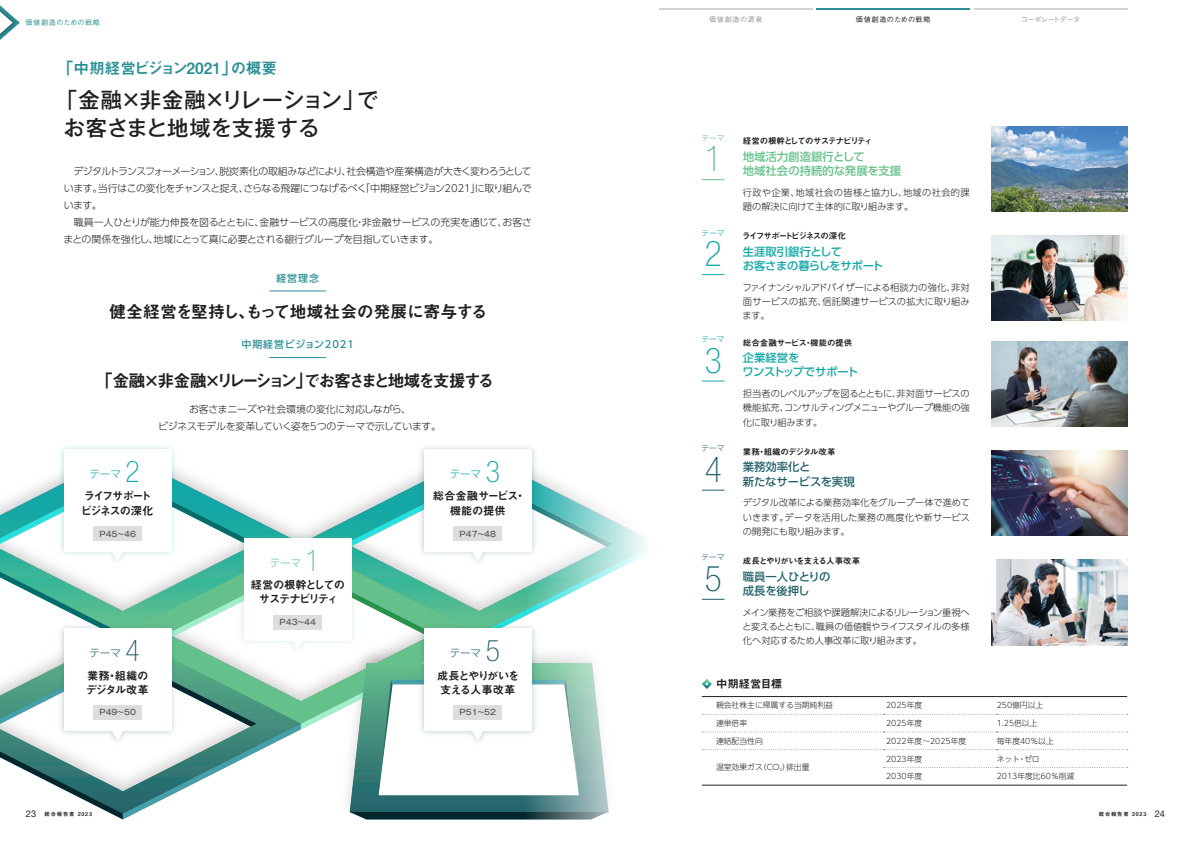
<style>
.page{position:relative;width:1191px;height:842px;background:#fff}
.page>*{position:absolute;margin:0;border:0;box-sizing:border-box;transform-origin:0 0}
.t1{font:100 condensed 35.4px "Helvetica Neue LT Std";color:#13a7a5}
.t2{font:100 condensed 35.4px "Helvetica Neue LT Std";color:#25636b}
.t3{font:100 condensed 35.4px "Helvetica Neue LT Std";color:#65c18b}
.t4{font:100 condensed 29.8px "Helvetica Neue LT Std";color:#13a7a5}
.t5{font:100 condensed 29.8px "Helvetica Neue LT Std";color:#25636b}
.t6{font:100 condensed 29.8px "Helvetica Neue LT Std";color:#65c18b}
.t7{font:500 21.3px/28.3px "Gothic MB101 Pr 5";letter-spacing:.005em;color:#231f20}
.t8{font:17px "Midashi Go Pr 5 MB31";letter-spacing:-.155em;color:#231f20}
.t9{font:17px "Midashi Go Pr 5 MB31";letter-spacing:-.03em;color:#231f20}
.t10{font:15.6px "Midashi Go Pr 5 MB31";color:#2c9096}
.t11{font:11.3px/14.2px "Midashi Go Pr 5 MB31";letter-spacing:-.095em;color:#231f20;text-align:center}
.t12{font:500 11.3px/14.2px "UD Shin Go Pro";letter-spacing:-.02em;color:#13a7a5}
.t13{font:500 11.3px/14.2px "UD Shin Go Pro";letter-spacing:-.01em;color:#25636b}
.t14{font:11.3px/14.2px "Midashi Go Pr 5 MB31";letter-spacing:-.03em;color:#231f20}
.t15{font:500 11.3px/14.2px "UD Shin Go Pro";color:#65c18b}
.t16{font:11.3px/14.2px "Midashi Go Pr 5 MB31";letter-spacing:-.14em;color:#231f20}
.t17{font:300 10.6px "UD Shin Go Pro";letter-spacing:-.025em;color:#13a7a5}
.t18{font:300 10.6px "UD Shin Go Pro";letter-spacing:-.025em;color:#25636b}
.t19{font:300 10.6px "UD Shin Go Pro";color:#65c18b}
.t20{font:300 9.9px/17px "UD Shin Go Pro";letter-spacing:-.03em;color:#231f20}
.t21{font:500 9.9px "UD Shin Go Pro";letter-spacing:.1em;color:#2c9096}
.t22{font:300 9.2px/14.2px "UD Shin Go Pro";letter-spacing:-.01em;color:#231f20;text-align:justify}
.t23{font:8.5px "Midashi Go Pr 5 MB31";letter-spacing:-.095em;color:#231f20}
.t24{font:8.5px "Midashi Go Pr 5 MB31";letter-spacing:-.03em;color:#231f20}
.t25{font:8.5px "Midashi Go Pr 5 MB31";letter-spacing:-.145em;color:#231f20}
.t26{font:300 7.8px "UD Shin Go NT Pro";color:#231f20}
.t27{font:500 7.8px "Gothic MB101 Pr 5";color:#57585a}
.t28{font:300 7.8px "UD Shin Go Pro";letter-spacing:-.025em;color:#13a7a5}
.t29{font:300 7.8px "UD Shin Go Pro";letter-spacing:-.025em;color:#25636b}
.t30{font:300 7.8px "UD Shin Go Pro";color:#65c18b}
.t31{font:500 7.1px "Gothic BBB Pr 5";letter-spacing:.07em;color:#2c9096}
.t32{font:500 7.1px "Gothic BBB Pr 5";letter-spacing:.07em;color:#231f20}
.t33{font:500 7.1px "Gothic BBB Pr 5";letter-spacing:-.05em;color:#939598}
.t34{font:500 7.1px "Gothic BBB Pr 5";letter-spacing:.1em;color:#939598}
.t35{font:5.3px "Midashi Go Pr 5 MB31";letter-spacing:.15em;color:#231f20}
.s1{font-size:3.9px}
.s2{font-family:"Helvetica Neue LT Std";font-size:9.2px}
</style>
<div class="page">
<hr style="left:269px;top:357px;width:57px;height:1px;background:#2c9096">
<hr style="left:269px;top:291px;width:57px;height:1px;background:#2c9096">
<div style="left:58px;top:443px;width:120px;height:123px;background:#13a7a5;opacity:.3"></div>
<div style="left:64px;top:449px;width:107px;height:102px;background:#fff"></div>
<div style="left:418px;top:443px;width:120px;height:123px;background:#25636b;opacity:.3"></div>
<svg style="left:0;top:476px;width:646px;height:343px"></svg>
<div style="left:424px;top:449px;width:107px;height:102px;background:#fff"></div>
<div style="left:454px;top:527px;width:48px;height:14px;background:#dcdddf"></div>
<svg style="left:702px;top:179px;width:22px;height:1px"></svg>
<img style="left:991px;top:126px;width:136px;height:85px">
<img style="left:991px;top:235px;width:136px;height:85px">
<svg style="left:702px;top:274px;width:22px;height:1px"></svg>
<img style="left:991px;top:342px;width:136px;height:85px">
<svg style="left:702px;top:381px;width:22px;height:1px"></svg>
<img style="left:991px;top:451px;width:136px;height:85px">
<svg style="left:702px;top:490px;width:22px;height:1px"></svg>
<img style="left:991px;top:560px;width:136px;height:85px">
<svg style="left:702px;top:599px;width:22px;height:1px"></svg>
<hr style="left:702px;top:696px;width:181px;height:1px;background:#231f20">
<hr style="left:883px;top:696px;width:113px;height:1px;background:#231f20">
<hr style="left:996px;top:696px;width:131px;height:1px;background:#231f20">
<hr style="left:883px;top:785px;width:113px;height:1px;background:#231f20">
<hr style="left:996px;top:785px;width:131px;height:1px;background:#231f20">
<hr style="left:702px;top:785px;width:181px;height:1px;background:#231f20">
<svg style="left:702px;top:749px;width:425px;height:1px"></svg>
<svg style="left:702px;top:714px;width:425px;height:1px"></svg>
<svg style="left:702px;top:732px;width:425px;height:1px"></svg>
<svg style="left:883px;top:767px;width:244px;height:1px"></svg>
<svg style="left:702px;top:679px;width:10px;height:10px"></svg>
<hr style="left:974px;top:9px;width:153px;height:1px;background:#d1d2d4">
<hr style="left:659px;top:9px;width:153px;height:1px;background:#d1d2d4">
<hr style="left:816px;top:9px;width:153px;height:1px;background:#2c9096">
<svg style="left:0;top:5px;width:20px;height:35px"></svg>
<p class="t31" style="left:26px;top:17px;width:76px">価値創造のための戦略</p>
<h3 class="t10" style="left:58px;top:56px;width:221px">「中期経営ビジョン2021」の概要</h3>
<h3 class="t7" style="left:64px;top:84px;width:316px;text-indent:-8px">「金融×非金融×リレーション」でお客さまと地域を支援する</h3>
<p class="t20" style="left:63px;top:162px;width:470px">　デジタルトランスフォーメーション、脱炭素化の取組みなどにより、社会構造や産業構造が大きく変わろうとしています。当行はこの変化をチャンスと捉え、さらなる飛躍につなげるべく「中期経営ビジョン2021」に取り組んでいます。<br>　職員一人ひとりが能力伸長を図るとともに、金融サービスの高度化・非金融サービスの充実を通じて、お客さまとの関係を強化し、地域にとって真に必要とされる銀行グループを目指していきます。</p>
<p class="t21" style="left:276px;top:270px;width:44px">経営理念</p>
<h3 class="t9" style="left:109px;top:298px;width:380px">健全経営を堅持し、もって地域社会の発展に寄与する</h3>
<p class="t21" style="left:241px;top:336px;width:114px">中期経営ビジョン2021</p>
<h3 class="t8" style="left:96px;top:367px;width:400px">「金融×非金融×リレーション」でお客さまと地域を支援する</h3>
<p class="t20" style="left:158px;top:401px;width:284px;text-align:center">お客さまニーズや社会環境の変化に対応しながら、<br>ビジネスモデルを変革していく姿を5つのテーマで示しています。</p>
<p class="t17" style="left:90px;top:465px;width:33px">テーマ</p>
<h2 class="t4" style="left:126px;top:455px;width:16px">2</h2>
<p class="t17" style="left:450px;top:465px;width:33px">テーマ</p>
<h2 class="t4" style="left:486px;top:455px;width:16px">3</h2>
<p class="t16" style="left:81px;top:488px;width:74px">ライフサポートビジネスの深化</p>
<p class="t14" style="left:433px;top:488px;width:94px;text-align:center">総合金融サービス・機能の提供</p>
<p class="t27" style="left:99px;top:527px;width:38px">P45～46</p>
<p class="t27" style="left:459px;top:527px;width:38px">P47～48</p>
<p class="t19" style="left:270px;top:554px;width:33px">テーマ</p>
<h2 class="t6" style="left:306px;top:543px;width:16px">1</h2>
<p class="t11" style="left:251px;top:577px;width:96px">経営の根幹としてのサステナビリティ</p>
<p class="t27" style="left:279px;top:616px;width:38px">P43～44</p>
<p class="t18" style="left:90px;top:645px;width:33px">テーマ</p>
<h2 class="t5" style="left:126px;top:634px;width:16px">4</h2>
<p class="t18" style="left:450px;top:645px;width:33px">テーマ</p>
<h2 class="t5" style="left:486px;top:634px;width:16px">5</h2>
<p class="t14" style="left:86px;top:668px;width:65px">業務・組織のデジタル改革</p>
<p class="t11" style="left:437px;top:668px;width:84px;text-align:left">成長とやりがいを支える人事改革</p>
<p class="t27" style="left:99px;top:706px;width:38px">P49～50</p>
<p class="t27" style="left:459px;top:706px;width:38px">P51～52</p>
<p class="t34" style="left:709px;top:13px;width:55px">価値創造の源泉</p>
<p class="t32" style="left:856px;top:13px;width:76px">価値創造のための戦略</p>
<p class="t33" style="left:1021px;top:13px;width:61px">コーポレートデータ</p>
<p class="t30" style="left:701px;top:132px;width:25px">テーマ</p>
<h1 class="t3" style="left:704px;top:139px;width:19px">1</h1>
<p class="t23" style="left:743px;top:134px;width:131px">経営の根幹としてのサステナビリティ</p>
<p class="t15" style="left:743px;top:149px;width:160px">地域活力創造銀行として<br>地域社会の持続的な発展を支援</p>
<p class="t22" style="left:743px;top:185px;width:228px">行政や企業、地域社会の皆様と協力し、地域の社会的課題の解決に向けて主体的に取り組みます。</p>
<p class="t28" style="left:701px;top:226px;width:25px">テーマ</p>
<p class="t25" style="left:742px;top:229px;width:105px">ライフサポートビジネスの深化</p>
<p class="t12" style="left:743px;top:244px;width:142px">生涯取引銀行として<br>お客さまの暮らしをサポート</p>
<h1 class="t1" style="left:704px;top:234px;width:19px">2</h1>
<p class="t22" style="left:742px;top:280px;width:229px">ファイナンシャルアドバイザーによる相談力の強化、非対面サービスの拡充、信託関連サービスの拡大に取り組みます。</p>
<p class="t28" style="left:701px;top:333px;width:25px">テーマ</p>
<h1 class="t1" style="left:704px;top:340px;width:19px">3</h1>
<p class="t24" style="left:743px;top:336px;width:111px">総合金融サービス・機能の提供</p>
<p class="t12" style="left:742px;top:351px;width:117px">企業経営を<br>ワンストップでサポート</p>
<p class="t22" style="left:743px;top:386px;width:228px">担当者のレベルアップを図るとともに、非対面サービスの機能拡充、コンサルティングメニューやグループ機能の強化に取り組みます。</p>
<p class="t29" style="left:701px;top:442px;width:25px">テーマ</p>
<h1 class="t2" style="left:704px;top:449px;width:19px">4</h1>
<p class="t24" style="left:743px;top:445px;width:94px">業務・組織のデジタル改革</p>
<p class="t13" style="left:743px;top:460px;width:113px">業務効率化と<br>新たなサービスを実現</p>
<p class="t22" style="left:743px;top:495px;width:229px">デジタル改革による業務効率化をグループ一体で進めていきます。データを活用した業務の高度化や新サービスの開発にも取り組みます。</p>
<p class="t29" style="left:701px;top:551px;width:25px">テーマ</p>
<h1 class="t2" style="left:704px;top:558px;width:19px">5</h1>
<p class="t23" style="left:743px;top:554px;width:119px">成長とやりがいを支える人事改革</p>
<p class="t13" style="left:743px;top:569px;width:89px">職員一人ひとりの成長を後押し</p>
<p class="t22" style="left:742px;top:605px;width:229px">メイン業務をご相談や課題解決によるリレーション重視へと変えるとともに、職員の価値観やライフスタイルの多様化へ対応するため人事改革に取り組みます。</p>
<p class="t11" style="left:716px;top:676px;width:68px">中期経営目標</p>
<p class="t26" style="left:716px;top:699px;width:118px">親会社株主に帰属する当期純利益</p>
<p class="t26" style="left:886px;top:699px;width:38px">2025年度</p>
<p class="t26" style="left:996px;top:699px;width:48px">250億円以上</p>
<p class="t26" style="left:716px;top:717px;width:33px">連単倍率</p>
<p class="t26" style="left:886px;top:717px;width:38px">2025年度</p>
<p class="t26" style="left:996px;top:717px;width:42px">1.25倍以上</p>
<p class="t26" style="left:716px;top:734px;width:48px">連結配当性向</p>
<p class="t26" style="left:886px;top:734px;width:82px">2022年度～2025年度</p>
<p class="t26" style="left:996px;top:734px;width:59px">毎年度40％以上</p>
<p class="t26" style="left:716px;top:761px;width:95px">温室効果ガス（CO<span class="s1">2</span>）排出量</p>
<p class="t26" style="left:886px;top:752px;width:38px">2023年度</p>
<p class="t26" style="left:996px;top:752px;width:44px">ネット・ゼロ</p>
<p class="t26" style="left:886px;top:770px;width:38px">2030年度</p>
<p class="t26" style="left:996px;top:770px;width:79px">2013年度比60％削減</p>
<p class="t35" style="left:26px;top:809px;width:68px"><span class="s2">23</span> 統合報告書 2023</p>
<p class="t35" style="left:1099px;top:809px;width:68px">統合報告書 2023 <span class="s2">24</span></p>
</div>
